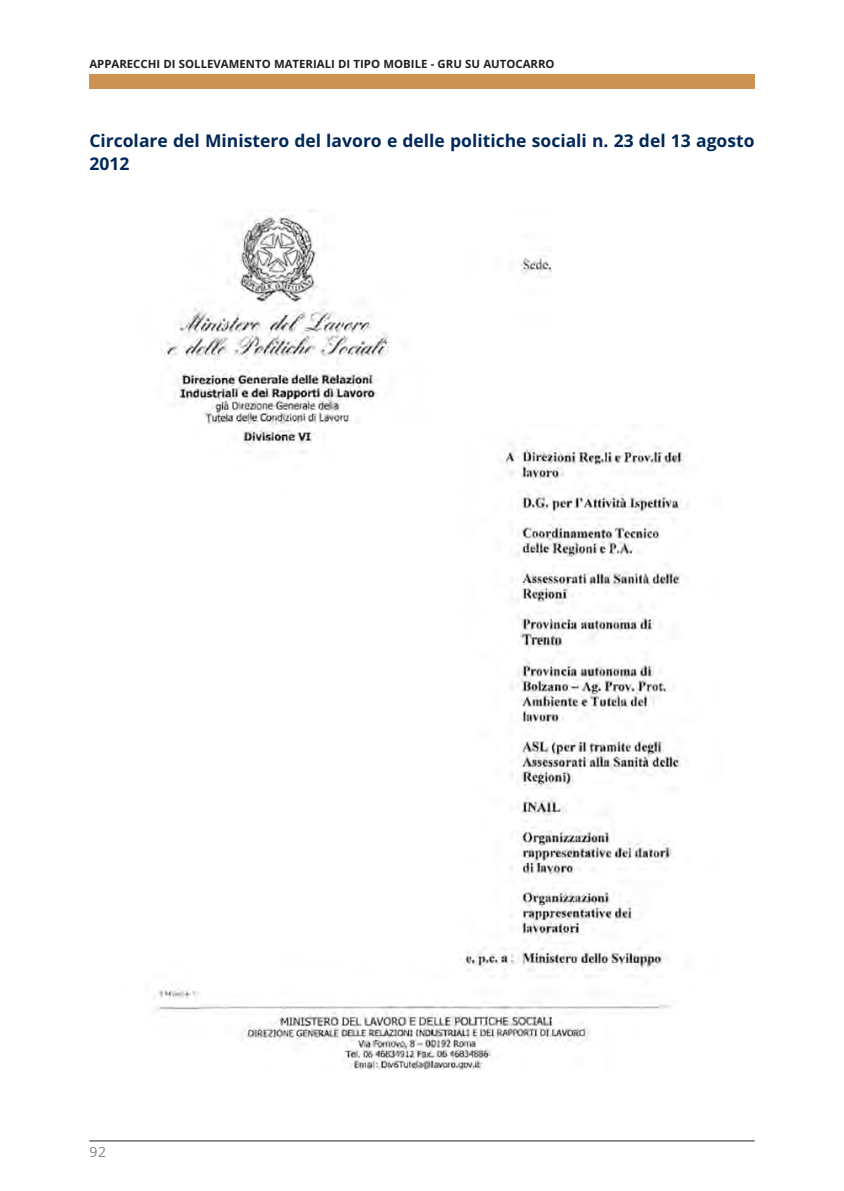
<style>
.page{position:relative;width:844px;height:1191px;background:#fff}
.page>*{position:absolute;margin:0;border:0;box-sizing:border-box;transform-origin:0 0}
.t1{font:700 17.5px/22.8px "Open Sans";color:#002858}
.t2{font:14px "Open Sans";color:#808285}
.t3{font:700 11.38px "Open Sans";color:#231f20}
</style>
<div class="page">
<hr style="left:89px;top:1140px;width:665px;height:1px;background:#231f20">
<div style="left:89px;top:74px;width:665px;height:15px;background:#cd9353"></div>
<img style="left:154px;top:209px;width:534px;height:861px">
<p class="t3" style="left:89px;top:58px;width:466px">APPARECCHI DI SOLLEVAMENTO MATERIALI DI TIPO MOBILE - GRU SU AUTOCARRO</p>
<p class="t1" style="left:89px;top:130px;width:666px">Circolare del Ministero del lavoro e delle politiche sociali n. 23 del 13 agosto<br>2012</p>
<p class="t2" style="left:89px;top:1144px;width:18px">92</p>
</div>
